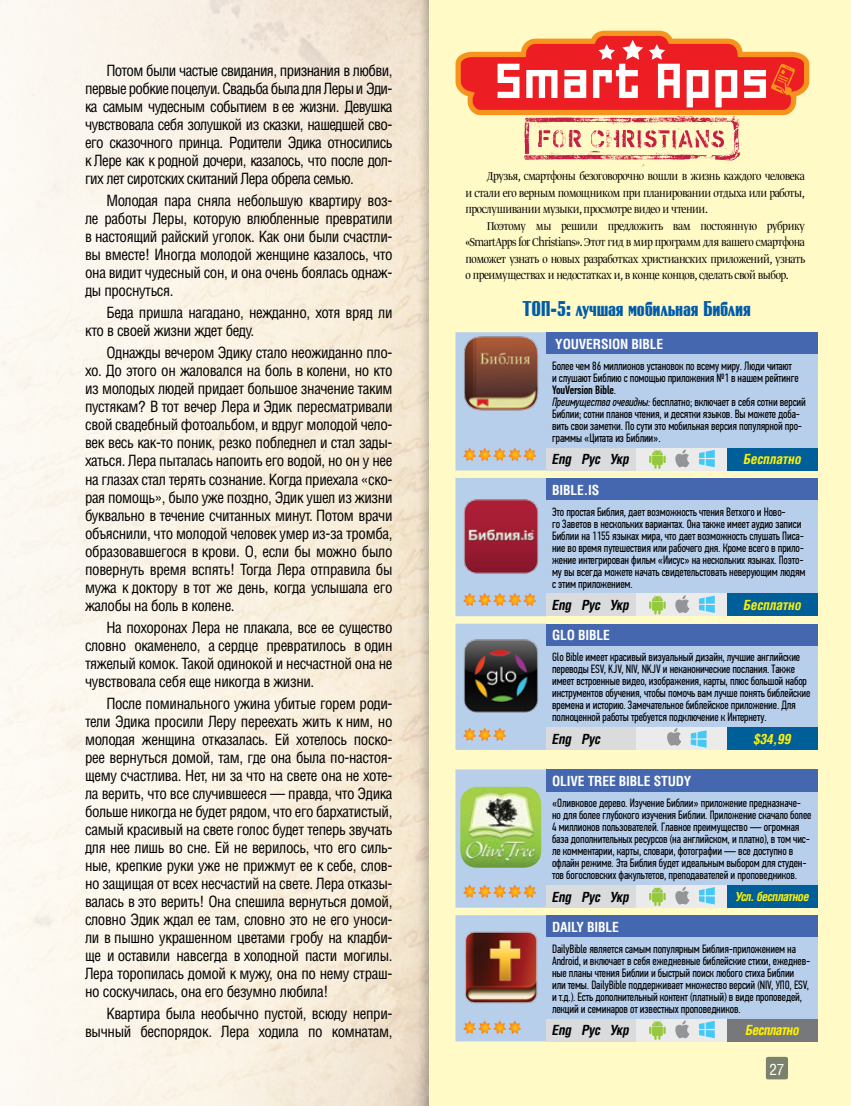
<style>
.page{position:relative;width:851px;height:1106px;background:#fff}
.page>*{position:absolute;margin:0;border:0;box-sizing:border-box;transform-origin:0 0}
.t1{font:700 21px "Rubrica C";letter-spacing:-.01em;color:#005cab}
.t2{font:15px/18px "AG Letterica Condensed C";letter-spacing:-.025em;color:#000;text-align:justify}
.t3{font:15px "AG Letterica Condensed C";color:#fff}
.t4{font:13.5px/16.5px "Greta Dis Nar Pro Lig";letter-spacing:-.03em;color:#000;text-align:justify}
.t5{font:700 13.5px "AG Letterica Condensed C";letter-spacing:-.01em;color:#fff}
.t6{font:italic 700 13.5px "AG Letterica Condensed C";letter-spacing:-.01em;color:#000}
.t7{font:italic 700 13.5px "AG Letterica Condensed C";letter-spacing:-.01em;color:#fff200}
.t8{font:italic 700 13.5px "AG Letterica Condensed C";letter-spacing:-.05em;color:#fff200}
.t9{font:12px/12px "PF Din Text Comp Pro";letter-spacing:-.01em;color:#000}
.t10{font:italic 700 12px "AG Letterica Condensed C";letter-spacing:-.05em;color:#fff200}
.s1{font-weight:500}
.s2{font-style:italic}
</style>
<div class="page">
<div style="left:417px;top:0;width:433px;height:1106px;background:#000;opacity:.22"></div>
<div style="left:429px;top:0;width:421px;height:1106px;background:#fffac6"></div>
<div style="left:546px;top:332px;width:271px;height:23px;background:#4567b0"></div>
<div style="left:546px;top:355px;width:271px;height:93px;background:#b8cfec"></div>
<div style="left:546px;top:448px;width:90px;height:22px;background:#dadbdc"></div>
<div style="left:636px;top:448px;width:91px;height:22px;background:#ebebec"></div>
<div style="left:727px;top:448px;width:90px;height:22px;background:#005e98"></div>
<svg style="left:649px;top:449px;width:16px;height:20px"></svg>
<svg style="left:675px;top:449px;width:14px;height:18px"></svg>
<svg style="left:699px;top:450px;width:15px;height:17px"></svg>
<div style="left:546px;top:478px;width:271px;height:22px;background:#4567b0"></div>
<div style="left:546px;top:500px;width:271px;height:93px;background:#b8cfec"></div>
<div style="left:546px;top:593px;width:90px;height:23px;background:#dadbdc"></div>
<div style="left:636px;top:593px;width:91px;height:23px;background:#ebebec"></div>
<div style="left:727px;top:593px;width:90px;height:23px;background:#005e98"></div>
<svg style="left:649px;top:595px;width:16px;height:19px"></svg>
<svg style="left:675px;top:595px;width:14px;height:18px"></svg>
<svg style="left:699px;top:595px;width:15px;height:18px"></svg>
<div style="left:546px;top:623px;width:271px;height:23px;background:#4567b0"></div>
<div style="left:546px;top:646px;width:271px;height:81px;background:#b8cfec"></div>
<div style="left:546px;top:727px;width:90px;height:23px;background:#dadbdc"></div>
<div style="left:636px;top:727px;width:91px;height:23px;background:#ebebec"></div>
<div style="left:727px;top:727px;width:90px;height:23px;background:#005e98"></div>
<svg style="left:667px;top:728px;width:14px;height:17px"></svg>
<svg style="left:690px;top:730px;width:16px;height:17px"></svg>
<div style="left:546px;top:769px;width:271px;height:23px;background:#4567b0"></div>
<div style="left:546px;top:792px;width:271px;height:93px;background:#b8cfec"></div>
<div style="left:546px;top:885px;width:90px;height:22px;background:#dadbdc"></div>
<div style="left:636px;top:885px;width:91px;height:22px;background:#ebebec"></div>
<div style="left:727px;top:885px;width:90px;height:22px;background:#005e98"></div>
<svg style="left:649px;top:886px;width:16px;height:20px"></svg>
<svg style="left:675px;top:886px;width:14px;height:18px"></svg>
<svg style="left:699px;top:887px;width:15px;height:17px"></svg>
<div style="left:546px;top:915px;width:271px;height:22px;background:#4567b0"></div>
<div style="left:546px;top:937px;width:271px;height:81px;background:#b8cfec"></div>
<div style="left:546px;top:1018px;width:90px;height:23px;background:#dadbdc"></div>
<div style="left:636px;top:1018px;width:91px;height:23px;background:#ebebec"></div>
<div style="left:727px;top:1018px;width:90px;height:23px;background:#77787b"></div>
<svg style="left:649px;top:1020px;width:16px;height:19px"></svg>
<svg style="left:675px;top:1020px;width:14px;height:18px"></svg>
<svg style="left:699px;top:1021px;width:15px;height:17px"></svg>
<svg style="left:455px;top:31px;width:354px;height:136px"></svg>
<svg style="left:455px;top:332px;width:91px;height:138px;background:#a79c9d"></svg>
<svg style="left:455px;top:478px;width:91px;height:138px;background:#b0879a"></svg>
<svg style="left:455px;top:769px;width:91px;height:138px;background:#b0c7a4"></svg>
<svg style="left:455px;top:915px;width:91px;height:126px;background:#a89393"></svg>
<svg style="left:455px;top:623px;width:91px;height:127px;background:#808892"></svg>
<div style="left:765px;top:1056px;width:22px;height:23px;background:#7b826c;border-radius:2px"></div>
<p class="t2" style="left:85px;top:61px;width:309px;text-indent:21px">Потом были частые свидания, признания в любви, первые робкие поцелуи. Свадьба была для Леры и Эди&shy;ка самым чудесным событием в ее жизни. Девушка чувствовала себя золушкой из сказки, нашедшей сво&shy;его сказочного принца. Родители Эдика относились к Лере как к родной дочери, казалось, что после дол&shy;гих лет сиротских скитаний Лера обрела семью.</p>
<p class="t2" style="left:85px;top:191px;width:309px;text-indent:21px">Молодая пара сняла небольшую квартиру воз&shy;ле работы Леры, которую влюбленные превратили в настоящий райский уголок. Как они были счастли&shy;вы вместе! Иногда молодой женщине казалось, что она видит чудесный сон, и она очень боялась однаж&shy;ды проснуться.</p>
<p class="t2" style="left:85px;top:303px;width:309px;text-indent:21px">Беда пришла нагадано, нежданно, хотя вряд ли кто в своей жизни ждет беду.</p>
<p class="t2" style="left:85px;top:344px;width:309px;text-indent:21px">Однажды вечером Эдику стало неожиданно пло&shy;хо. До этого он жаловался на боль в колени, но кто из молодых людей придает большое значение таким пустякам? В тот вечер Лера и Эдик пересматривали свой свадебный фотоальбом, и вдруг молодой чело&shy;век весь как-то поник, резко побледнел и стал зады&shy;хаться. Лера пыталась напоить его водой, но он у нее на глазах стал терять сознание. Когда приехала «ско&shy;рая помощь», было уже поздно, Эдик ушел из жизни буквально в течение считанных минут. Потом врачи объяснили, что молодой человек умер из-за тромба, образовавшегося в крови. О, если бы можно было повернуть время вспять! Тогда Лера отправила бы мужа к доктору в тот же день, когда услышала его жалобы на боль в колене.</p>
<p class="t2" style="left:85px;top:618px;width:309px;text-indent:21px">На похоронах Лера не плакала, все ее существо словно окаменело, а сердце превратилось в один тяжелый комок. Такой одинокой и несчастной она не чувствовала себя еще никогда в жизни.</p>
<p class="t2" style="left:85px;top:694px;width:309px;text-indent:21px">После поминального ужина убитые горем роди&shy;тели Эдика просили Леру переехать жить к ним, но молодая женщина отказалась. Ей хотелось поско&shy;рее вернуться домой, там, где она была по-настоя&shy;щему счастлива. Нет, ни за что на свете она не хоте&shy;ла верить, что все случившееся — правда, что Эдика больше никогда не будет рядом, что его бархатистый, самый красивый на свете голос будет теперь звучать для нее лишь во сне. Ей не верилось, что его силь&shy;ные, крепкие руки уже не прижмут ее к себе, слов&shy;но защищая от всех несчастий на свете. Лера отказы&shy;валась в это верить! Она спешила вернуться домой, словно Эдик ждал ее там, словно это не его уноси&shy;ли в пышно украшенном цветами гробу на кладби&shy;ще и оставили навсегда в холодной пасти могилы.<br>Лера торопилась домой к мужу, она по нему страш&shy;но соскучилась, она его безумно любила!</p>
<p class="t2" style="left:85px;top:1004px;width:309px;text-align:right">Квартира была необычно пустой, всюду непри&shy;вычный беспорядок. Лера ходила по комнатам,</p>
<p class="t4" style="left:465px;top:169px;width:341px;text-indent:21px">Друзья, смартфоны безоговорочно вошли в жизнь каждого человека и стали его верным помощником при планировании отдыха или работы, прослушивании музыки, просмотре видео и чтении.</p>
<p class="t4" style="left:465px;top:218px;width:341px;text-indent:21px">Поэтому мы решили предложить вам постоянную рубрику «SmartApps for Christians». Этот гид в мир программ для вашего смартфона поможет узнать о новых разработках христианских приложений, узнать о преимуществах и недостатках и, в конце концов, сделать свой выбор.</p>
<h1 class="t1" style="left:522px;top:298px;width:230px">ТОП-5: лучшая мобильная Библия</h1>
<p class="t5" style="left:555px;top:336px;width:109px">YOUVERSION BIBLE</p>
<p class="t9" style="left:552px;top:360px;width:255px">Более чем 86 миллионов установок по всему миру. Люди читают<br>и слушают Библию с помощью приложения №1 в нашем рейтинге <span class="s1">YouVersion Bible</span>.<br><span class="s2">Преимущества очевидны:</span> бесплатно; включает в себя сотни версий Библии; сотни планов чтения, и десятки языков. Вы можете доба&shy;вить свои заметки. По сути это мобильная версия популярной про&shy;граммы «Цитата из Библии».</p>
<p class="t6" style="left:552px;top:451px;width:79px">Eng Рус Укр</p>
<p class="t7" style="left:743px;top:451px;width:60px">Бесплатно</p>
<p class="t5" style="left:552px;top:481px;width:49px">BIBLE.IS</p>
<p class="t9" style="left:552px;top:505px;width:255px">Это простая Библия, дает возможность чтения Ветхого и Ново-<br>го Заветов в нескольких вариантах. Она также имеет аудио записи Библии на 1155 языках мира, что дает возможность слушать Писа&shy;ние во время путешествия или рабочего дня. Кроме всего в прило&shy;жение интегрирован фильм «Иисус» на нескольких языках. Поэто&shy;му вы всегда можете начать свидетельстовать неверующим людям с этим приложением.</p>
<p class="t6" style="left:552px;top:597px;width:79px">Eng Рус Укр</p>
<p class="t7" style="left:743px;top:597px;width:60px">Бесплатно</p>
<p class="t5" style="left:552px;top:627px;width:59px">GLO BIBLE</p>
<p class="t9" style="left:552px;top:651px;width:260px">Glo Bible имеет красивый визуальный дизайн, лучшие английские переводы ESV, KJV, NIV, NKJV и неканонические послания. Также имеет встроенные видео, изображения, карты, плюс большой набор инструментов обучения, чтобы помочь вам лучше понять библейские времена и историю. Замечательное библейское приложение. Для полноценной работы требуется подключение к Интернету.</p>
<p class="t6" style="left:552px;top:731px;width:50px">Eng Рус</p>
<p class="t7" style="left:753px;top:731px;width:39px">$34,99</p>
<p class="t5" style="left:552px;top:773px;width:141px">OLIVE TREE BIBLE STUDY</p>
<p class="t9" style="left:552px;top:797px;width:261px">«Оливковое дерево. Изучение Библии» приложение предназначе&shy;но для более глубокого изучения Библии. Приложение скачало более 4 миллионов пользователей. Главное преимущество — огромная база дополнительных ресурсов (на английском, и платно), в том чис&shy;ле комментарии, карты, словари, фотографии — все доступно в офлайн режиме. Эта Библия будет идеальным выбором для студен&shy;тов богословских факультетов, преподавателей и проповедников.</p>
<p class="t6" style="left:552px;top:888px;width:79px">Eng Рус Укр</p>
<p class="t10" style="left:735px;top:889px;width:75px">Усл. бесплатное</p>
<p class="t5" style="left:552px;top:918px;width:68px">DAILY BIBLE</p>
<p class="t9" style="left:552px;top:942px;width:260px">DailyBible является самым популярным Библия-приложением на Android, и включает в себя ежедневные библейские стихи, ежеднев&shy;ные планы чтения Библии и быстрый поиск любого стиха Библии или темы. DailyBible поддерживает множество версий (NIV, УПО, ESV, и т.д.). Есть дополнительный контент (платный) в виде проповедей, лекций и семинаров от известных проповедников.</p>
<p class="t6" style="left:552px;top:1022px;width:79px">Eng Рус Укр</p>
<p class="t8" style="left:745px;top:1022px;width:55px">Бесплатно</p>
<p class="t3" style="left:769px;top:1060px;width:16px">27</p>
</div>
